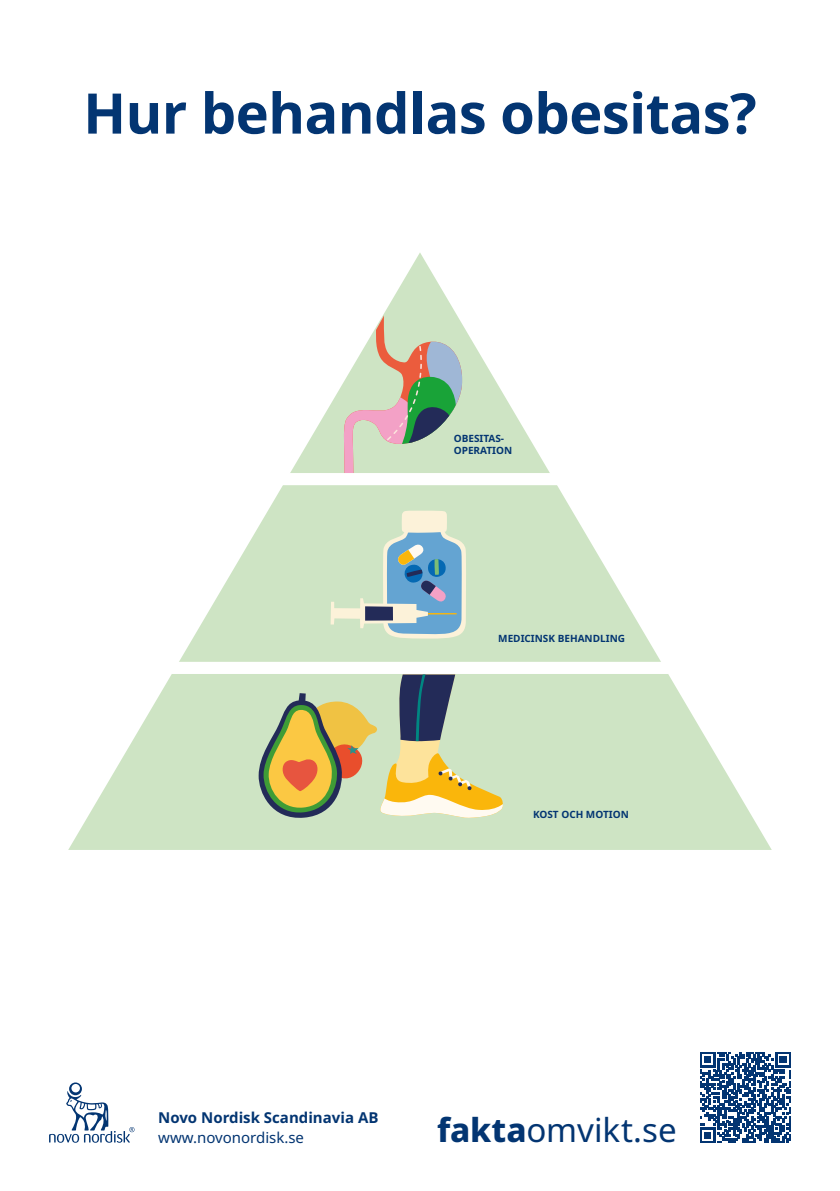
<style>
.page{position:relative;width:840px;height:1191px;background:#fff}
.page>*{position:absolute;margin:0;border:0;box-sizing:border-box;transform-origin:0 0}
.t1{font:700 56px "Apis";letter-spacing:-.01em;color:#033572}
.t2{font:33.2px "Apis";letter-spacing:-.005em;color:#033572}
.t3{font:700 15px "Apis";color:#033572}
.t4{font:15px "Apis";color:#033572}
.t5{font:700 10px/12px "Apis";color:#033572}
.s1{font-weight:800}
</style>
<div class="page">
<svg style="left:68px;top:253px;width:703px;height:597px"></svg>
<svg style="left:343px;top:297px;width:119px;height:176px;background:#c2cab4"></svg>
<svg style="left:330px;top:510px;width:136px;height:128px;background:#b0cdc8"></svg>
<div style="left:365px;top:606px;width:28px;height:14px;background:#232b58"></div>
<svg style="left:258px;top:674px;width:244px;height:144px;background:#c0bc89"></svg>
<div style="left:138px;top:662px;width:576px;height:12px;background:#fff"></div>
<div style="left:138px;top:473px;width:576px;height:12px;background:#fff"></div>
<svg style="left:49px;top:1082px;width:85px;height:60px"></svg>
<svg style="left:700px;top:1052px;width:90px;height:90px"></svg>
<h1 class="t1" style="left:83px;top:74px;width:674px">Hur behandlas obesitas?</h1>
<p class="t5" style="left:453px;top:432px;width:60px">OBESITAS-<br>OPERATION</p>
<p class="t5" style="left:498px;top:632px;width:128px">MEDICINSK BEHANDLING</p>
<p class="t5" style="left:532px;top:808px;width:97px">KOST OCH MOTION</p>
<h3 class="t3" style="left:158px;top:1106px;width:221px">Novo Nordisk Scandinavia AB</h3>
<h3 class="t4" style="left:158px;top:1126px;width:147px">www.novonordisk.se</h3>
<h2 class="t2" style="left:437px;top:1106px;width:241px"><span class="s1">fakta</span>omvikt.se</h2>
</div>
